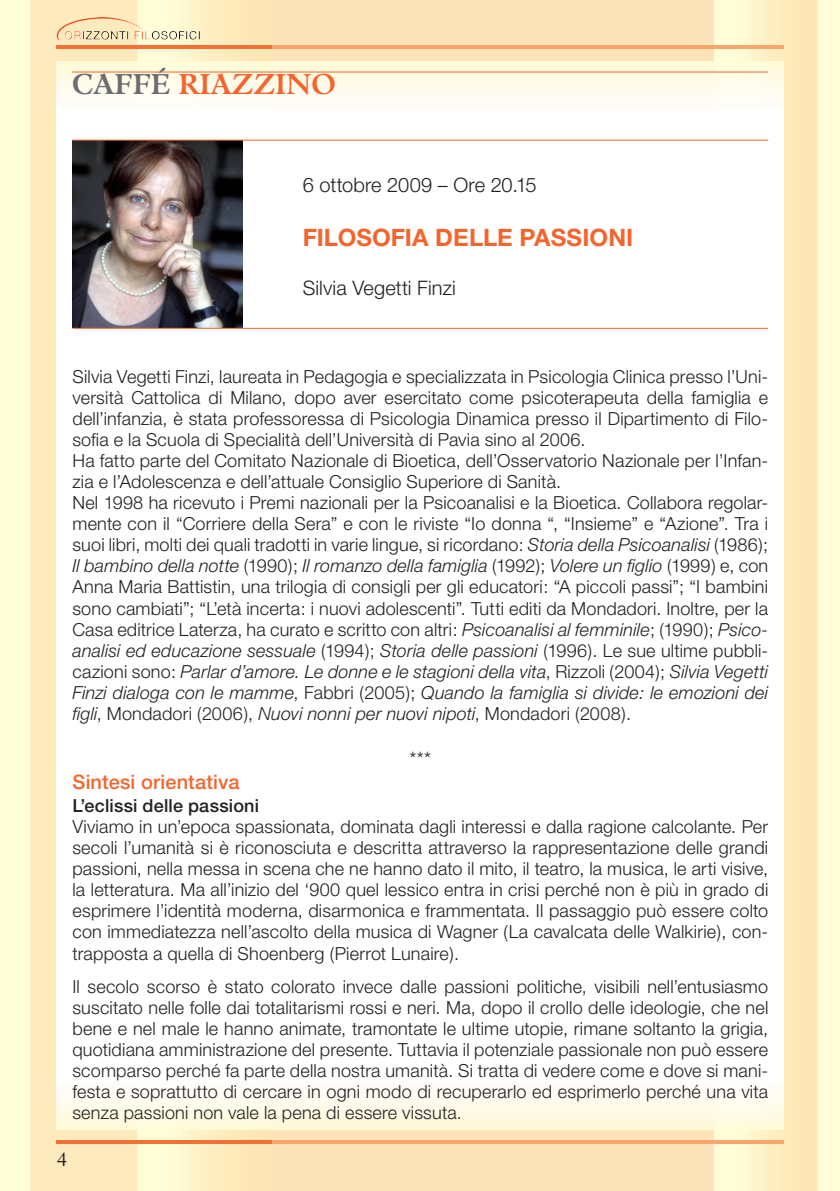
<style>
.page{position:relative;width:840px;height:1191px;background:#fff}
.page>*{position:absolute;margin:0;border:0;box-sizing:border-box;transform-origin:0 0}
.t1{font:700 28px "Guardi";color:#f2662e}
.t2{font:700 24px "Helvetica Neue";color:#f2662e}
.t3{font:300 20px "Helvetica Neue";letter-spacing:.005em;color:#231f20}
.t4{font:500 20px "Helvetica Neue";letter-spacing:.005em;color:#f2662e}
.t5{font:20px "Adobe Caslon Pro";color:#231f20}
.t6{font:300 18px/21px "Helvetica Neue";letter-spacing:.01em;color:#231f20;text-align:justify}
.t7{font:500 18px "Helvetica Neue";letter-spacing:.01em;color:#231f20}
.s1{color:#6c6d70}
.s2{font-style:italic}
</style>
<div class="page">
<div style="left:0;top:0;width:839px;height:1191px;background:#fffcd8"></div>
<div style="left:30px;top:0;width:107px;height:1191px;background:#feebbd"></div>
<div style="left:271px;top:0;width:442px;height:1191px;background:#fde3b9"></div>
<svg style="left:740px;top:0;width:76px;height:1191px;background:#fde9b9"></svg>
<svg style="left:172px;top:0;width:99px;height:1191px"></svg>
<div style="left:56px;top:110px;width:727px;height:971px;background:#fff"></div>
<div style="left:56px;top:1081px;width:727px;height:48px;background:linear-gradient(to bottom,#fefcfd,#fefad9)"></div>
<svg style="left:56px;top:61px;width:727px;height:49px"></svg>
<hr style="left:72px;top:45px;width:711px;height:3px;background:#f9a56d">
<hr style="left:57px;top:45px;width:215px;height:3px;background:#f37136">
<hr style="left:72px;top:1140px;width:711px;height:3px;background:#f9a56d">
<hr style="left:57px;top:1140px;width:215px;height:3px;background:#f37136">
<img style="left:57px;top:17px;width:139px;height:23px">
<img style="left:72px;top:141px;width:170px;height:187px">
<hr style="left:72px;top:72px;width:695px;height:1px;background:#f2662e">
<hr style="left:72px;top:328px;width:695px;height:1px;background:#f2662e">
<hr style="left:72px;top:140px;width:695px;height:1px;background:#f2662e">
<h1 class="t1" style="left:72px;top:67px;width:265px"><span class="s1">CAFFÉ</span> RIAZZINO</h1>
<p class="t3" style="left:302px;top:172px;width:235px">6 ottobre 2009 – Ore 20.15</p>
<h2 class="t2" style="left:302px;top:222px;width:29px">FILOSOFIA</h2>
<h2 class="t2" style="left:435px;top:222px;width:16px">DELLE</h2>
<h2 class="t2" style="left:519px;top:222px;width:30px">PASSIONI</h2>
<p class="t3" style="left:302px;top:275px;width:154px">Silvia Vegetti Finzi</p>
<p class="t6" style="left:72px;top:365px;width:697px;text-align:left">Silvia Vegetti Finzi, laureata in Pedagogia e specializzata in Psicologia Clinica presso l’Uni&shy;versità Cattolica di Milano, dopo aver esercitato come psicoterapeuta della famiglia e dell’infanzia, è stata professoressa di Psicologia Dinamica presso il Dipartimento di Filo&shy;sofia e la Scuola di Specialità dell’Università di Pavia sino al 2006.<br>Ha fatto parte del Comitato Nazionale di Bioetica, dell’Osservatorio Nazionale per l’Infan&shy;zia e l’Adolescenza e dell’attuale Consiglio Superiore di Sanità.<br>Nel 1998 ha ricevuto i Premi nazionali per la Psicoanalisi e la Bioetica. Collabora regolar&shy;mente con il “Corriere della Sera” e con le riviste “Io donna “, “Insieme” e “Azione”. Tra i suoi libri, molti dei quali tradotti in varie lingue, si ricordano: <span class="s2">Storia della Psicoanalisi</span> (1986); <span class="s2">Il bambino della notte</span> (1990); <span class="s2">Il romanzo della famiglia</span> (1992); <span class="s2">Volere un figlio</span> (1999) e, con Anna Maria Battistin, una trilogia di consigli per gli educatori: “A piccoli passi”; “I bambini sono cambiati”; “L’età incerta: i nuovi adolescenti”. Tutti editi da Mondadori. Inoltre, per la Casa editrice Laterza, ha curato e scritto con altri: <span class="s2">Psicoanalisi al femminile</span>; (1990); <span class="s2">Psico&shy;analisi ed educazione sessuale</span> (1994); <span class="s2">Storia delle passioni</span> (1996). Le sue ultime pubbli&shy;cazioni sono: <span class="s2">Parlar d’amore. Le donne e le stagioni della vita</span>, Rizzoli (2004); <span class="s2">Silvia Vegetti Finzi dialoga con le mamme</span>, Fabbri (2005); <span class="s2">Quando la famiglia si divide: le emozioni dei figli</span>, Mondadori (2006), <span class="s2">Nuovi nonni per nuovi nipoti</span>, Mondadori (2008).</p>
<p class="t3" style="left:409px;top:746px;width:23px">***</p>
<p class="t4" style="left:72px;top:770px;width:168px">Sintesi orientativa</p>
<p class="t7" style="left:72px;top:795px;width:188px">L’eclissi delle passioni</p>
<p class="t6" style="left:72px;top:816px;width:697px">Viviamo in un’epoca spassionata, dominata dagli interessi e dalla ragione calcolante. Per secoli l’umanità si è riconosciuta e descritta attraverso la rappresentazione delle grandi passioni, nella messa in scena che ne hanno dato il mito, il teatro, la musica, le arti visive, la letteratura. Ma all’inizio del ‘900 quel lessico entra in crisi perché non è più in grado di esprimere l’identità moderna, disarmonica e frammentata. Il passaggio può essere colto con immediatezza nell’ascolto della musica di Wagner (La cavalcata delle Walkirie), con&shy;trapposta a quella di Shoenberg (Pierrot Lunaire).</p>
<p class="t6" style="left:72px;top:975px;width:697px">Il secolo scorso è stato colorato invece dalle passioni politiche, visibili nell’entusiasmo suscitato nelle folle dai totalitarismi rossi e neri. Ma, dopo il crollo delle ideologie, che nel bene e nel male le hanno animate, tramontate le ultime utopie, rimane soltanto la grigia, quotidiana amministrazione del presente. Tuttavia il potenziale passionale non può essere scomparso perché fa parte della nostra umanità. Si tratta di vedere come e dove si mani&shy;festa e soprattutto di cercare in ogni modo di recuperarlo ed esprimerlo perché una vita senza passioni non vale la pena di essere vissuta.</p>
<p class="t5" style="left:57px;top:1147px;width:11px">4</p>
</div>
